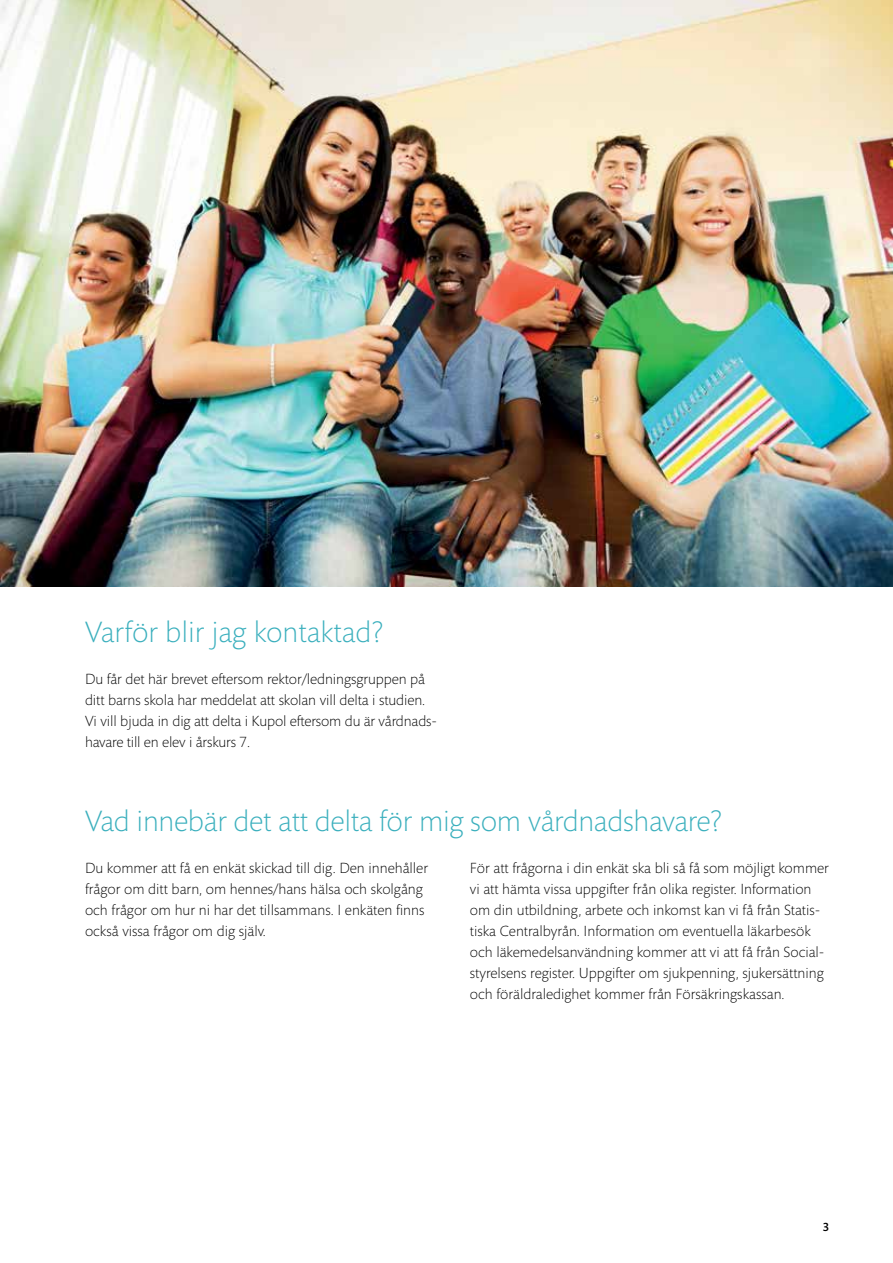
<style>
.page{position:relative;width:893px;height:1263px;background:#fff}
.page>*{position:absolute;margin:0;border:0;box-sizing:border-box;transform-origin:0 0}
.t1{font:300 30px "Mundo Sans Std";letter-spacing:-.01em;color:#3aafbd}
.t2{font:300 15px/21px "Mundo Sans Std";color:#000}
.t3{font:500 12px "Mundo Sans Std";color:#000}
</style>
<div class="page">
<img style="left:0;top:0;width:893px;height:587px">
<h1 class="t1" style="left:85px;top:615px;width:300px">Varför blir jag kontaktad?</h1>
<p class="t2" style="left:85px;top:669px;width:353px">Du får det här brevet eftersom rektor/ledningsgruppen på ditt barns skola har meddelat att skolan vill delta i studien.<br>Vi vill bjuda in dig att delta i Kupol eftersom du är vårdnads&shy;havare till en elev i årskurs 7.</p>
<h1 class="t1" style="left:85px;top:804px;width:639px">Vad innebär det att delta för mig som vårdnadshavare?</h1>
<p class="t2" style="left:85px;top:858px;width:345px">Du kommer att få en enkät skickad till dig. Den innehåller frågor om ditt barn, om hennes/hans hälsa och skolgång och frågor om hur ni har det tillsammans. I enkäten finns också vissa frågor om dig själv.</p>
<p class="t2" style="left:470px;top:858px;width:361px">För att frågorna i din enkät ska bli så få som möjligt kommer vi att hämta vissa uppgifter från olika register. Information om din utbildning, arbete och inkomst kan vi få från Statis&shy;tiska Centralbyrån. Information om eventuella läkarbesök och läkemedelsanvändning kommer att vi att få från Social&shy;styrelsens register. Uppgifter om sjukpenning, sjukersättning och föräldraledighet kommer från Försäkringskassan.</p>
<p class="t3" style="left:823px;top:1220px;width:8px">3</p>
</div>
